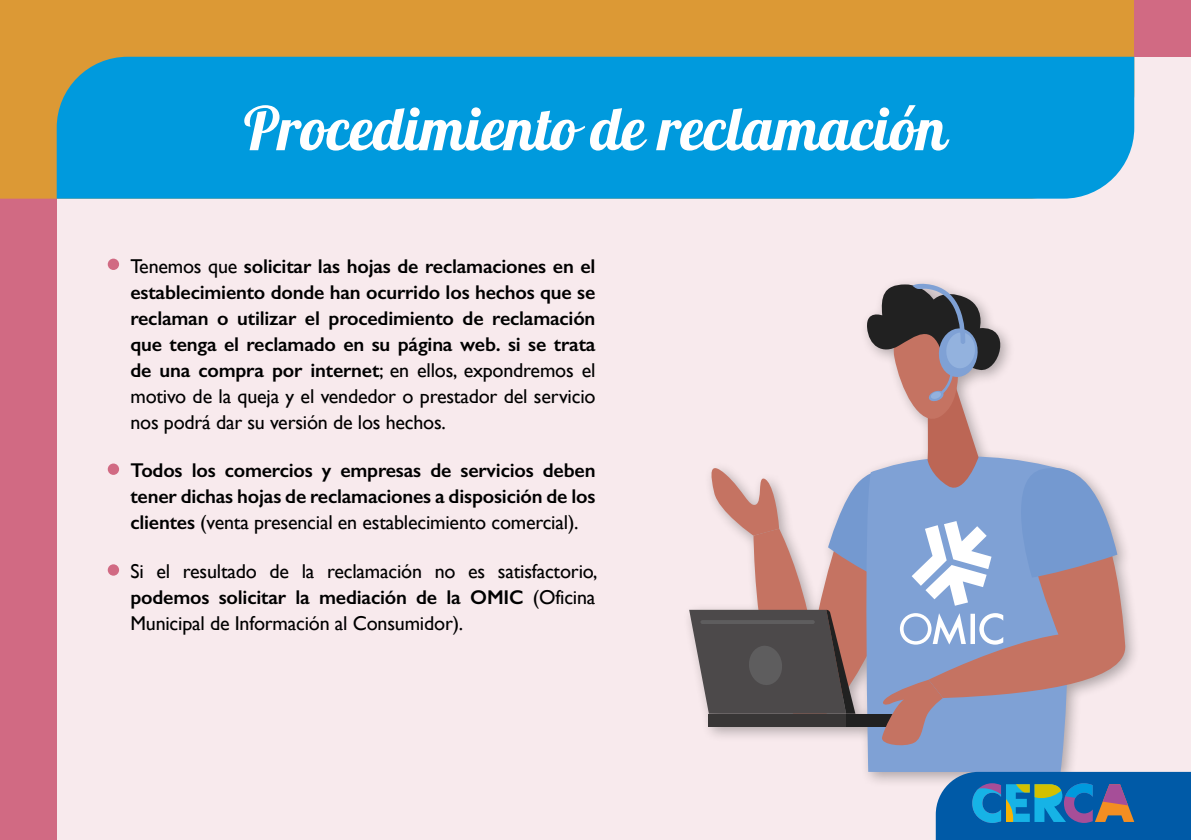
<style>
.page{position:relative;width:1191px;height:840px;background:#fff}
.page>*{position:absolute;margin:0;border:0;box-sizing:border-box;transform-origin:0 0}
.t1{font:60px "Lobster";color:#fff}
.t2{font:600 20px/26px "Gill Sans";letter-spacing:-.01em;color:#000;text-align:justify}
.t3{font:20px/26px "Gill Sans";letter-spacing:-.01em;color:#000;text-align:justify}
.s1{font-weight:400}
.s2{font-weight:600}
</style>
<div class="page">
<div style="left:0;top:0;width:1191px;height:839px;background:#f8eaed"></div>
<div style="left:0;top:198px;width:57px;height:641px;background:#d16a83"></div>
<div style="left:0;top:0;width:1134px;height:198px;background:#dc9935"></div>
<div style="left:57px;top:57px;width:1077px;height:141px;background:#009add"></div>
<div style="left:1134px;top:0;width:57px;height:57px;background:#d16a83"></div>
<div style="left:108px;top:258px;width:11px;height:12px;background:#d16a83;border-radius:50%"></div>
<div style="left:108px;top:463px;width:11px;height:11px;background:#d16a83;border-radius:50%"></div>
<div style="left:108px;top:564px;width:11px;height:11px;background:#d16a83;border-radius:50%"></div>
<div style="left:866px;top:747px;width:205px;height:24px;background:#7fa1d5"></div>
<svg style="left:1117px;top:525px;width:10px;height:153px"></svg>
<svg style="left:689px;top:283px;width:428px;height:464px"></svg>
<svg style="left:935px;top:771px;width:256px;height:68px;background:#226ca6"></svg>
<h1 class="t1" style="left:244px;top:90px;width:704px">Procedimiento de reclamación</h1>
<p class="t2" style="left:130px;top:252px;width:466px"><span class="s1">Tenemos que</span> solicitar las hojas de reclamaciones en el establecimiento donde han ocurrido los hechos que se reclaman o utilizar el procedimiento de reclamación que tenga el reclamado en su página web. si se trata de una compra por internet<span class="s1">; en ellos, expondremos el motivo de la queja y el vendedor o prestador del servicio nos podrá dar su versión de los hechos.</span></p>
<p class="t2" style="left:130px;top:457px;width:466px">Todos los comercios y empresas de servicios deben tener dichas hojas de reclamaciones a disposición de los clientes <span class="s1">(venta presencial en establecimiento comercial).</span></p>
<p class="t3" style="left:130px;top:558px;width:468px">Si el resultado de la reclamación no es satisfactorio, <span class="s2">podemos solicitar la mediación de la OMIC</span> (Oficina Municipal de Información al Consumidor).</p>
</div>
